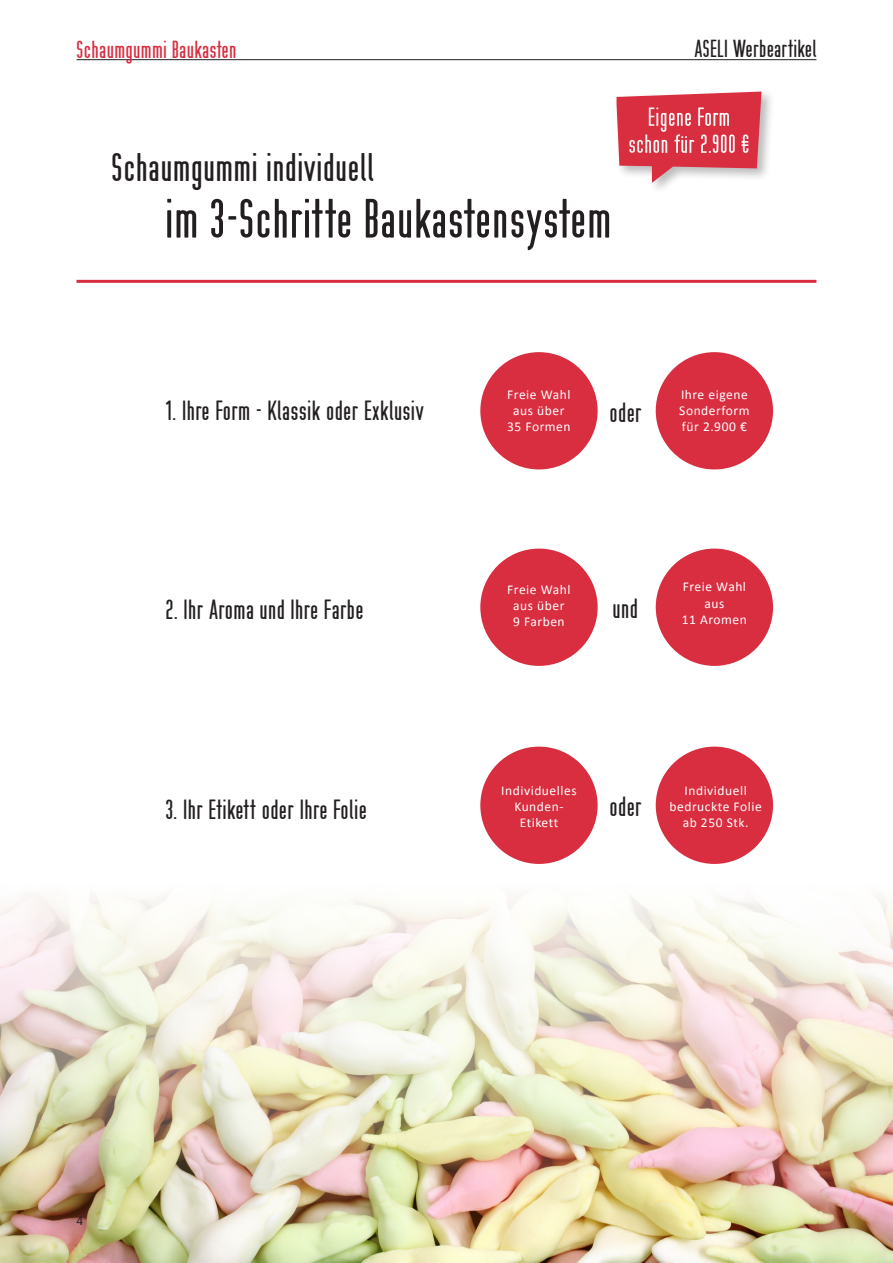
<style>
.page{position:relative;width:893px;height:1263px;background:#fff}
.page>*{position:absolute;margin:0;border:0;box-sizing:border-box;transform-origin:0 0}
.CATEGORY_left{font:53.7px "Cst Berlin East Original OT";letter-spacing:.03em;color:#231f20}
.CATEGORY_left-2{font:38.85px "Cst Berlin East Original OT";letter-spacing:.04em;color:#231f20}
.CATEGORY_left-3{font:27px "Cst Berlin East Original OT";letter-spacing:.04em;color:#231f20}
.CATEGORY_right{font:25.5px "Cst Berlin East Original OT";letter-spacing:.04em;color:#fff}
.CATEGORY_left-4{font:24px "Cst Berlin East Original OT";letter-spacing:.04em;color:#d92d40}
.t1{font:24px "Cst Berlin East Original OT";letter-spacing:.03em;color:#231f20}
.CATEGORY_right-2{font:13.5px/16.2px "Calibri";letter-spacing:.04em;color:#fff;text-align:center}
.t2{font:13.5px "Calibri";color:#231f20}
</style>
<div class="page">
<img style="left:0;top:1203px;width:893px;height:60px">
<img style="left:0;top:897px;width:893px;height:306px">
<hr style="left:77px;top:59px;width:739px;height:1px;background:#231f20">
<div style="left:614px;top:89px;width:161px;height:106px;background:#231f20;opacity:.3"></div>
<svg style="left:616px;top:92px;width:145px;height:91px;background:#dc5463"></svg>
<div style="left:480px;top:352px;width:118px;height:117px;background:#d92d40;border-radius:50%"></div>
<div style="left:656px;top:352px;width:117px;height:117px;background:#d92d40;border-radius:50%"></div>
<div style="left:480px;top:549px;width:118px;height:117px;background:#d92d40;border-radius:50%"></div>
<div style="left:480px;top:747px;width:118px;height:117px;background:#d92d40;border-radius:50%"></div>
<div style="left:656px;top:549px;width:117px;height:117px;background:#d92d40;border-radius:50%"></div>
<div style="left:656px;top:747px;width:117px;height:117px;background:#d92d40;border-radius:50%"></div>
<hr style="left:77px;top:280px;width:739px;height:3px;background:#d92d40">
<p class="CATEGORY_left-4" style="left:77px;top:35px;width:161px">Schaumgummi Baukasten</p>
<p class="CATEGORY_left-2" style="left:112px;top:144px;width:263px">Schaumgummi individuell</p>
<p class="CATEGORY_left" style="left:166px;top:187px;width:447px">im 3-Schritte Baukastensystem</p>
<h3 class="t1" style="left:695px;top:34px;width:123px">ASELI Werbeartikel</h3>
<p class="CATEGORY_right" style="left:648px;top:102px;width:83px">Eigene Form</p>
<p class="CATEGORY_right" style="left:629px;top:129px;width:122px">schon für 2.900 €</p>
<p class="CATEGORY_left-3" style="left:166px;top:394px;width:259px">1. Ihre Form - Klassik oder Exklusiv</p>
<p class="CATEGORY_right-2" style="left:507px;top:386px;width:65px">Freie Wahl aus über</p>
<p class="CATEGORY_right-2" style="left:507px;top:418px;width:65px">35 Formen</p>
<p class="CATEGORY_left-3" style="left:610px;top:396px;width:33px">oder</p>
<p class="CATEGORY_right-2" style="left:681px;top:386px;width:68px">Ihre eigene</p>
<p class="CATEGORY_right-2" style="left:679px;top:402px;width:72px">Sonderform</p>
<p class="CATEGORY_right-2" style="left:682px;top:418px;width:67px">für 2.900 €</p>
<p class="CATEGORY_left-3" style="left:166px;top:594px;width:199px">2. Ihr Aroma und Ihre Farbe</p>
<p class="CATEGORY_right-2" style="left:507px;top:580px;width:65px">Freie Wahl aus über</p>
<p class="CATEGORY_right-2" style="left:513px;top:613px;width:53px">9 Farben</p>
<p class="CATEGORY_left-3" style="left:613px;top:592px;width:26px">und</p>
<p class="CATEGORY_right-2" style="left:683px;top:578px;width:65px">Freie Wahl</p>
<p class="CATEGORY_right-2" style="left:704px;top:594px;width:21px">aus</p>
<p class="CATEGORY_right-2" style="left:682px;top:611px;width:67px">11 Aromen</p>
<p class="CATEGORY_left-3" style="left:166px;top:793px;width:202px">3. Ihr Etikett oder Ihre Folie</p>
<p class="CATEGORY_right-2" style="left:501px;top:781px;width:77px">Individuelles<br>Kunden-<br>Etikett</p>
<p class="CATEGORY_left-3" style="left:610px;top:790px;width:33px">oder</p>
<p class="CATEGORY_right-2" style="left:684px;top:782px;width:64px">Individuell</p>
<p class="CATEGORY_right-2" style="left:669px;top:798px;width:94px">bedruckte Folie</p>
<p class="CATEGORY_right-2" style="left:683px;top:814px;width:67px">ab 250 Stk.</p>
<p class="t2" style="left:77px;top:1212px;width:8px">4</p>
</div>
